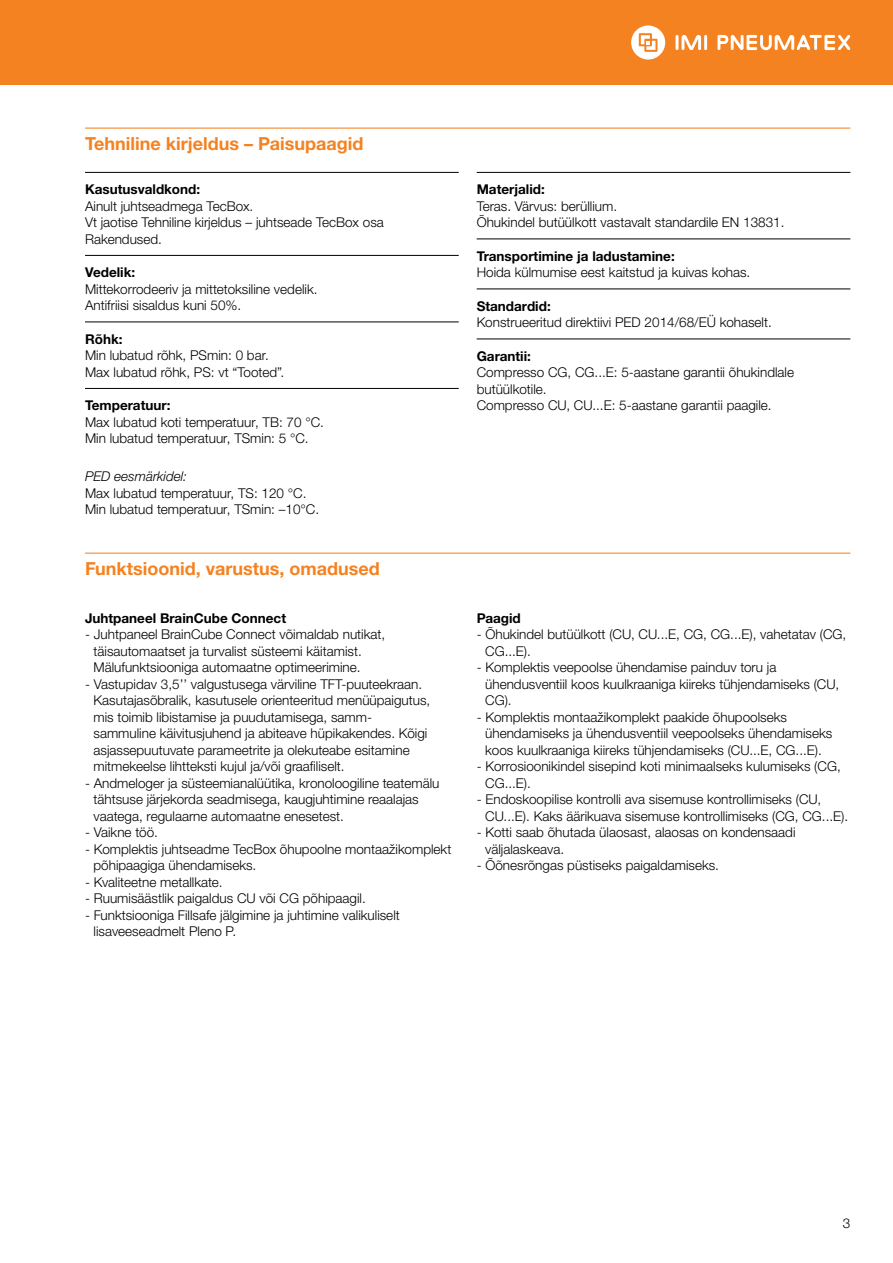
<style>
.page{position:relative;width:893px;height:1263px;background:#fff}
.page>*{position:absolute;margin:0;border:0;box-sizing:border-box;transform-origin:0 0}
.t1{font:700 18px "Helvetica Neue LTW1 G";color:#f58220}
.t2{font:300 13.5px/16.5px "Helvetica Neue LTW1 G";color:#000}
.t3{font:700 13.5px "Helvetica Neue LTW1 G";color:#000}
.t4{font:italic 300 13.5px "Helvetica Neue LTW1 G";color:#000}
</style>
<div class="page">
<div style="left:0;top:0;width:893px;height:85px;background:#f58220"></div>
<hr style="left:704px;top:35px;width:3px;height:15px;background:#fff">
<svg style="left:676px;top:35px;width:25px;height:15px"></svg>
<svg style="left:631px;top:25px;width:34px;height:35px"></svg>
<svg style="left:717px;top:35px;width:133px;height:15px"></svg>
<hr style="left:85px;top:128px;width:765px;height:1px;background:#f58220">
<hr style="left:85px;top:172px;width:374px;height:1px;background:#000">
<hr style="left:85px;top:255px;width:374px;height:1px;background:#000">
<hr style="left:85px;top:322px;width:374px;height:1px;background:#000">
<hr style="left:85px;top:388px;width:374px;height:1px;background:#000">
<hr style="left:477px;top:172px;width:373px;height:1px;background:#000">
<hr style="left:477px;top:239px;width:373px;height:1px;background:#000">
<hr style="left:477px;top:289px;width:373px;height:1px;background:#000">
<hr style="left:477px;top:339px;width:373px;height:1px;background:#000">
<hr style="left:85px;top:553px;width:765px;height:1px;background:#f58220">
<h1 class="t1" style="left:85px;top:132px;width:280px">Tehniline kirjeldus – Paisupaagid</h1>
<p class="t3" style="left:85px;top:181px;width:117px">Kasutusvaldkond:</p>
<p class="t2" style="left:85px;top:197px;width:300px">Ainult juhtseadmega TecBox.<br>Vt jaotise Tehniline kirjeldus – juhtseade TecBox osa<br>Rakendused.</p>
<p class="t3" style="left:85px;top:264px;width:52px">Vedelik:</p>
<p class="t2" style="left:85px;top:280px;width:234px">Mittekorrodeeriv ja mittetoksiline vedelik.<br>Antifriisi sisaldus kuni 50%.</p>
<p class="t3" style="left:85px;top:330px;width:39px">Rõhk:</p>
<p class="t2" style="left:85px;top:347px;width:201px">Min lubatud rõhk, PSmin: 0 bar.<br>Max lubatud rõhk, PS: vt “Tooted”.</p>
<p class="t3" style="left:85px;top:397px;width:87px">Temperatuur:</p>
<p class="t2" style="left:85px;top:413px;width:240px">Max lubatud koti temperatuur, TB: 70 °C.<br>Min lubatud temperatuur, TSmin: 5 °C.</p>
<p class="t4" style="left:85px;top:468px;width:104px">PED eesmärkidel:</p>
<p class="t2" style="left:85px;top:484px;width:236px">Max lubatud temperatuur, TS: 120 °C.<br>Min lubatud temperatuur, TSmin: –10°C.</p>
<h1 class="t1" style="left:85px;top:557px;width:296px">Funktsioonid, varustus, omadused</h1>
<p class="t3" style="left:85px;top:610px;width:203px">Juhtpaneel BrainCube Connect</p>
<p class="t2" style="left:94px;top:626px;width:293px;text-indent:-9px">- Juhtpaneel BrainCube Connect võimaldab nutikat, täisautomaatset ja turvalist süsteemi käitamist.<br>Mälufunktsiooniga automaatne optimeerimine.</p>
<p class="t2" style="left:94px;top:676px;width:338px;text-indent:-9px">- Vastupidav 3,5’’ valgustusega värviline TFT-puuteekraan.<br>Kasutajasõbralik, kasutusele orienteeritud menüüpaigutus, mis toimib libistamise ja puudutamisega, samm&shy;sammuline käivitusjuhend ja abiteave hüpikakendes. Kõigi asjassepuutuvate parameetrite ja olekuteabe esitamine mitmekeelse lihtteksti kujul ja/või graafiliselt.</p>
<p class="t2" style="left:94px;top:775px;width:347px;text-indent:-9px">- Andmeloger ja süsteemianalüütika, kronoloogiline teatemälu tähtsuse järjekorda seadmisega, kaugjuhtimine reaalajas vaatega, regulaarne automaatne enesetest.</p>
<p class="t2" style="left:85px;top:824px;width:74px">- Vaikne töö.</p>
<p class="t2" style="left:94px;top:840px;width:359px;text-indent:-9px">- Komplektis juhtseadme TecBox õhupoolne montaažikomplekt põhipaagiga ühendamiseks.</p>
<p class="t2" style="left:85px;top:873px;width:139px">- Kvaliteetne metallkate.</p>
<p class="t2" style="left:85px;top:890px;width:282px">- Ruumisäästlik paigaldus CU või CG põhipaagil.</p>
<p class="t2" style="left:94px;top:906px;width:308px;text-indent:-9px">- Funktsiooniga Fillsafe jälgimine ja juhtimine valikuliselt lisaveeseadmelt Pleno P.</p>
<p class="t3" style="left:477px;top:181px;width:70px">Materjalid:</p>
<p class="t2" style="left:477px;top:197px;width:309px">Teras. Värvus: berüllium.<br>Õhukindel butüülkott vastavalt standardile EN 13831.</p>
<p class="t3" style="left:477px;top:247px;width:200px">Transportimine ja ladustamine:</p>
<p class="t2" style="left:477px;top:264px;width:275px">Hoida külmumise eest kaitstud ja kuivas kohas.</p>
<p class="t3" style="left:477px;top:297px;width:76px">Standardid:</p>
<p class="t2" style="left:477px;top:314px;width:297px">Konstrueeritud direktiivi PED 2014/68/EÜ kohaselt.</p>
<p class="t3" style="left:477px;top:347px;width:56px">Garantii:</p>
<p class="t2" style="left:477px;top:364px;width:319px">Compresso CG, CG...E: 5-aastane garantii õhukindlale butüülkotile.<br>Compresso CU, CU...E: 5-aastane garantii paagile.</p>
<p class="t3" style="left:477px;top:609px;width:46px">Paagid</p>
<p class="t2" style="left:485px;top:626px;width:363px;text-indent:-9px">- Õhukindel butüülkott (CU, CU...E, CG, CG...E), vahetatav (CG,<br>CG...E).</p>
<p class="t2" style="left:485px;top:659px;width:355px;text-indent:-9px">- Komplektis veepoolse ühendamise painduv toru ja ühendusventiil koos kuulkraaniga kiireks tühjendamiseks (CU,<br>CG).</p>
<p class="t2" style="left:485px;top:708px;width:349px;text-indent:-9px">- Komplektis montaažikomplekt paakide õhupoolseks ühendamiseks ja ühendusventiil veepoolseks ühendamiseks koos kuulkraaniga kiireks tühjendamiseks (CU...E, CG...E).</p>
<p class="t2" style="left:485px;top:758px;width:357px;text-indent:-9px">- Korrosioonikindel sisepind koti minimaalseks kulumiseks (CG,<br>CG...E).</p>
<p class="t2" style="left:485px;top:791px;width:364px;text-indent:-9px">- Endoskoopilise kontrolli ava sisemuse kontrollimiseks (CU,<br>CU...E). Kaks äärikuava sisemuse kontrollimiseks (CG, CG...E).</p>
<p class="t2" style="left:485px;top:824px;width:312px;text-indent:-9px">- Kotti saab õhutada ülaosast, alaosas on kondensaadi väljalaskeava.</p>
<p class="t2" style="left:477px;top:857px;width:244px">- Õõnesrõngas püstiseks paigaldamiseks.</p>
<p class="t2" style="left:843px;top:1215px;width:9px">3</p>
</div>
